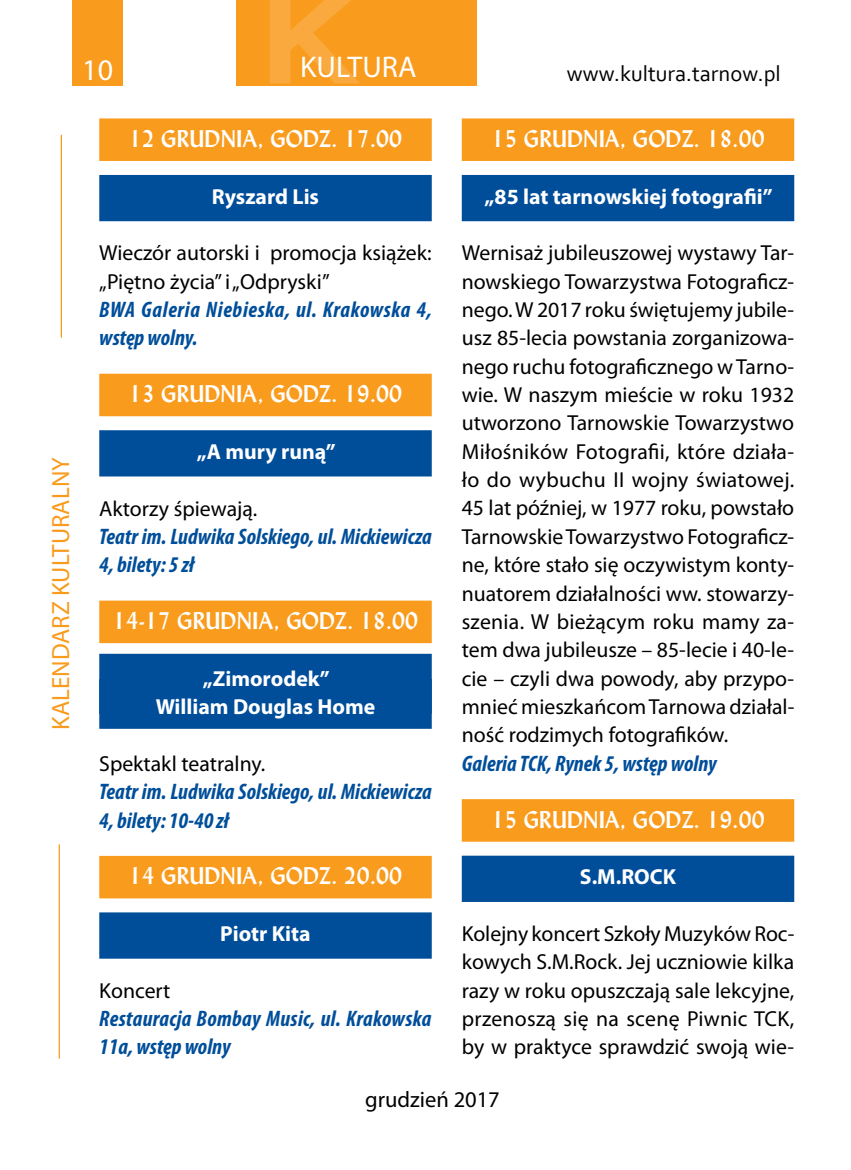
<style>
.page{position:relative;width:851px;height:1170px;background:#fff}
.page>*{position:absolute;margin:0;border:0;box-sizing:border-box;transform-origin:0 0}
.t1{font:30px "Myriad Pro";color:#fff}
.t2{font:25px "Myriad Pro";color:#f99b1c}
.t3{font:italic 700 condensed 22.5px/28.2px "Myriad Pro";color:#004e9a}
.t4{font:700 22.5px "Lydian PL";color:#fff}
.t5{font:italic 700 condensed 22.5px/28.2px "Myriad Pro";letter-spacing:.025em;color:#004e9a}
.t6{font:22.5px "Corbel";color:#000}
.t7{font:22.5px "Myriad Pro";color:#000}
.t8{font:21.75px/28.2px "Myriad Pro";color:#000;text-align:justify}
.t9{font:700 21.75px/28.2px "Myriad Pro";color:#fff;text-align:center}
</style>
<div class="page">
<div style="left:72px;top:0;width:51px;height:85px;background:#f99b1c"></div>
<div style="left:236px;top:0;width:240px;height:85px;background:#f99b1c"></div>
<svg style="left:267px;top:0;width:164px;height:86px"></svg>
<hr style="left:61px;top:135px;width:1px;height:203px;background:#f99b1c">
<hr style="left:59px;top:844px;width:1px;height:214px;background:#f99b1c">
<div style="left:99px;top:118px;width:332px;height:43px;background:#f99b1c"></div>
<div style="left:99px;top:175px;width:332px;height:46px;background:#004e9a"></div>
<div style="left:99px;top:373px;width:332px;height:43px;background:#f99b1c"></div>
<div style="left:99px;top:430px;width:332px;height:46px;background:#004e9a"></div>
<div style="left:99px;top:600px;width:332px;height:43px;background:#f99b1c"></div>
<div style="left:99px;top:653px;width:332px;height:75px;background:#004e9a"></div>
<div style="left:99px;top:855px;width:332px;height:43px;background:#f99b1c"></div>
<div style="left:99px;top:912px;width:332px;height:46px;background:#004e9a"></div>
<div style="left:461px;top:118px;width:333px;height:43px;background:#f99b1c"></div>
<div style="left:461px;top:175px;width:333px;height:46px;background:#004e9a"></div>
<div style="left:461px;top:799px;width:333px;height:42px;background:#f99b1c"></div>
<div style="left:461px;top:855px;width:333px;height:46px;background:#004e9a"></div>
<h1 class="t1" style="left:82px;top:51px;width:32px">10</h1>
<h1 class="t1" style="left:300px;top:48px;width:118px">KULTURA</h1>
<p class="t6" style="left:566px;top:59px;width:215px">www.kultura.tarnow.pl</p>
<p class="t2" style="left:45px;top:730px;width:274px;rotate:-90deg">KALENDARZ KULTURALNY</p>
<p class="t4" style="left:129px;top:124px;width:274px">12 GRUDNIA, GODZ. 17.00</p>
<p class="t9" style="left:212px;top:181px;width:109px">Ryszard Lis</p>
<p class="t8" style="left:99px;top:238px;width:334px">Wieczór autorski i promocja książek: „Piętno życia” i „Odpryski”</p>
<p class="t5" style="left:99px;top:295px;width:334px">BWA Galeria Niebieska, ul. Krakowska 4, wstęp wolny.</p>
<p class="t4" style="left:129px;top:379px;width:274px">13 GRUDNIA, GODZ. 19.00</p>
<p class="t9" style="left:197px;top:436px;width:140px">„A mury runą”</p>
<p class="t8" style="left:99px;top:493px;width:160px">Aktorzy śpiewają.</p>
<p class="t3" style="left:99px;top:521px;width:334px">Teatr im. Ludwika Solskiego, ul. Mickiewicza<br>4, bilety: 5 zł</p>
<p class="t4" style="left:113px;top:606px;width:306px">14-17 GRUDNIA, GODZ. 18.00</p>
<p class="t9" style="left:156px;top:663px;width:221px">„Zimorodek”<br>William Douglas Home</p>
<p class="t8" style="left:99px;top:749px;width:168px">Spektakl teatralny.</p>
<p class="t3" style="left:99px;top:777px;width:334px">Teatr im. Ludwika Solskiego, ul. Mickiewicza<br>4, bilety: 10-40 zł</p>
<p class="t4" style="left:129px;top:861px;width:274px">14 GRUDNIA, GODZ. 20.00</p>
<p class="t9" style="left:220px;top:918px;width:92px">Piotr Kita</p>
<p class="t8" style="left:99px;top:975px;width:73px">Koncert</p>
<p class="t3" style="left:99px;top:1003px;width:333px">Restauracja Bombay Music, ul. Krakowska<br>11a, wstęp wolny</p>
<p class="t4" style="left:491px;top:124px;width:274px">15 GRUDNIA, GODZ. 18.00</p>
<p class="t9" style="left:484px;top:181px;width:290px">„85 lat tarnowskiej fotografii”</p>
<p class="t8" style="left:461px;top:238px;width:334px">Wernisaż jubileuszowej wystawy Tar&shy;nowskiego Towarzystwa Fotograficz&shy;nego. W 2017 roku świętujemy jubile&shy;usz 85-lecia powstania zorganizowa&shy;nego ruchu fotograficznego w Tarno&shy;wie. W naszym mieście w roku 1932 utworzono Tarnowskie Towarzystwo Miłośników Fotografii, które działa&shy;ło do wybuchu II wojny światowej.<br>45 lat później, w 1977 roku, powstało Tarnowskie Towarzystwo Fotograficz&shy;ne, które stało się oczywistym konty&shy;nuatorem działalności ww. stowarzy&shy;szenia. W bieżącym roku mamy za&shy;tem dwa jubileusze – 85-lecie i 40-le&shy;cie – czyli dwa powody, aby przypo&shy;mnieć mieszkańcom Tarnowa działal&shy;ność rodzimych fotografików.</p>
<p class="t3" style="left:461px;top:748px;width:256px">Galeria TCK, Rynek 5, wstęp wolny</p>
<p class="t4" style="left:491px;top:804px;width:274px">15 GRUDNIA, GODZ. 19.00</p>
<p class="t9" style="left:580px;top:862px;width:98px">S.M.ROCK</p>
<p class="t8" style="left:461px;top:919px;width:334px">Kolejny koncert Szkoły Muzyków Roc&shy;kowych S.M.Rock. Jej uczniowie kilka razy w roku opuszczają sale lekcyjne, przenoszą się na scenę Piwnic TCK, by w praktyce sprawdzić swoją wie-</p>
<p class="t7" style="left:365px;top:1085px;width:136px">grudzień 2017</p>
</div>
